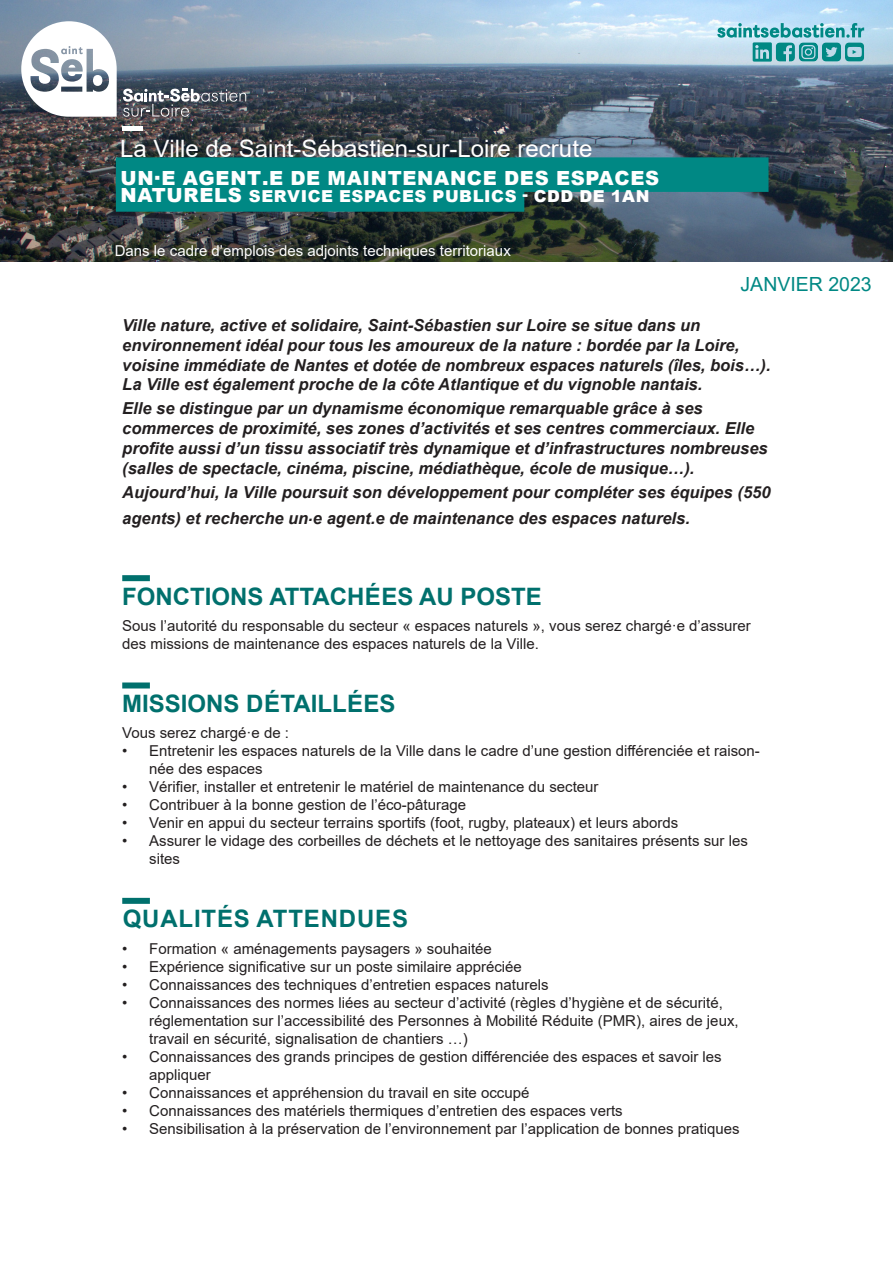
<style>
.page{position:relative;width:893px;height:1263px;background:#fff}
.page>*{position:absolute;margin:0;border:0;box-sizing:border-box;transform-origin:0 0}
.t1{font:700 24px "Arial";color:#00706d}
.t2{font:24px "Arial";color:#fff}
.t3{font:700 24px "Arial";letter-spacing:.035em;color:#00706d}
.t4{font:900 19.5px "Arial";letter-spacing:.035em;color:#fff}
.t5{font:19.5px "Arial";color:#008884}
.t6{font:italic 700 16.5px/19.8px "Arial";color:#231f20}
.t7{font:900 16.5px "Arial";letter-spacing:.035em;color:#fff}
.t8{font:15px/18px "Arial";color:#231f20}
.t9{font:15px "Arial";color:#fff}
.s1{font-size:19.5px}
</style>
<div class="page">
<img style="left:0;top:0;width:893px;height:261px">
<svg style="left:123px;top:89px;width:123px;height:28px;background:#6a6e75"></svg>
<svg style="left:21px;top:21px;width:96px;height:96px"></svg>
<div style="left:116px;top:157px;width:652px;height:35px;background:#008884"></div>
<div style="left:116px;top:177px;width:408px;height:35px;background:#008884"></div>
<div style="left:122px;top:126px;width:21px;height:5px;background:#fff"></div>
<div style="left:122px;top:575px;width:28px;height:6px;background:#00706d"></div>
<div style="left:122px;top:682px;width:28px;height:6px;background:#00706d"></div>
<div style="left:122px;top:898px;width:28px;height:6px;background:#00706d"></div>
<svg style="left:717px;top:23px;width:147px;height:39px;background:#7abec7"></svg>
<p class="t2" style="left:120px;top:132px;width:474px">La Ville de Saint-Sébastien-sur-Loire recrute</p>
<p class="t4" style="left:120px;top:164px;width:540px">UN·E AGENT.E DE MAINTENANCE DES ESPACES</p>
<p class="t7" style="left:120px;top:184px;width:530px"><span class="s1">NATURELS</span> SERVICE ESPACES PUBLICS - CDD DE 1AN</p>
<p class="t9" style="left:115px;top:240px;width:397px">Dans le cadre d’emplois des adjoints techniques territoriaux</p>
<p class="t5" style="left:741px;top:270px;width:133px">JANVIER 2023</p>
<p class="t6" style="left:122px;top:316px;width:650px">Ville nature, active et solidaire, Saint-Sébastien sur Loire se situe dans un environnement idéal pour tous les amoureux de la nature : bordée par la Loire, voisine immédiate de Nantes et dotée de nombreux espaces naturels (îles, bois…).<br>La Ville est également proche de la côte Atlantique et du vignoble nantais.</p>
<p class="t6" style="left:122px;top:399px;width:647px">Elle se distingue par un dynamisme économique remarquable grâce à ses commerces de proximité, ses zones d’activités et ses centres commerciaux. Elle profite aussi d’un tissu associatif très dynamique et d’infrastructures nombreuses (salles de spectacle, cinéma, piscine, médiathèque, école de musique…).</p>
<p class="t6" style="left:122px;top:480px;width:650px;line-height:25.8px">Aujourd’hui, la Ville poursuit son développement pour compléter ses équipes (550 agents) et recherche un.e agent.e de maintenance des espaces naturels.</p>
<p class="t1" style="left:122px;top:579px;width:421px">FONCTIONS ATTACHÉES AU POSTE</p>
<p class="t8" style="left:122px;top:617px;width:630px">Sous l’autorité du responsable du secteur « espaces naturels », vous serez chargé·e d’assurer des missions de maintenance des espaces naturels de la Ville.</p>
<p class="t1" style="left:122px;top:686px;width:275px">MISSIONS DÉTAILLÉES</p>
<p class="t8" style="left:122px;top:724px;width:168px">Vous serez chargé·e de :</p>
<p class="t8" style="left:149px;top:742px;width:612px;text-indent:-27px">• Entretenir les espaces naturels de la Ville dans le cadre d’une gestion différenciée et raison&shy;née des espaces</p>
<p class="t8" style="left:122px;top:778px;width:478px">• Vérifier, installer et entretenir le matériel de maintenance du secteur</p>
<p class="t8" style="left:122px;top:796px;width:345px">• Contribuer à la bonne gestion de l’éco-pâturage</p>
<p class="t8" style="left:122px;top:814px;width:558px">• Venir en appui du secteur terrains sportifs (foot, rugby, plateaux) et leurs abords</p>
<p class="t8" style="left:149px;top:832px;width:600px;text-indent:-27px">• Assurer le vidage des corbeilles de déchets et le nettoyage des sanitaires présents sur les sites</p>
<p class="t3" style="left:123px;top:902px;width:287px">QUALITÉS ATTENDUES</p>
<p class="t8" style="left:122px;top:939px;width:371px">• Formation « aménagements paysagers » souhaitée</p>
<p class="t8" style="left:122px;top:957px;width:401px">• Expérience significative sur un poste similaire appréciée</p>
<p class="t8" style="left:122px;top:975px;width:428px">• Connaissances des techniques d’entretien espaces naturels</p>
<p class="t8" style="left:149px;top:993px;width:591px;text-indent:-27px">• Connaissances des normes liées au secteur d’activité (règles d’hygiène et de sécurité, réglementation sur l’accessibilité des Personnes à Mobilité Réduite (PMR), aires de jeux, travail en sécurité, signalisation de chantiers …)</p>
<p class="t8" style="left:149px;top:1047px;width:574px;text-indent:-27px">• Connaissances des grands principes de gestion différenciée des espaces et savoir les appliquer</p>
<p class="t8" style="left:122px;top:1083px;width:409px">• Connaissances et appréhension du travail en site occupé</p>
<p class="t8" style="left:122px;top:1101px;width:502px">• Connaissances des matériels thermiques d’entretien des espaces verts</p>
<p class="t8" style="left:122px;top:1119px;width:619px">• Sensibilisation à la préservation de l’environnement par l’application de bonnes pratiques</p>
</div>
